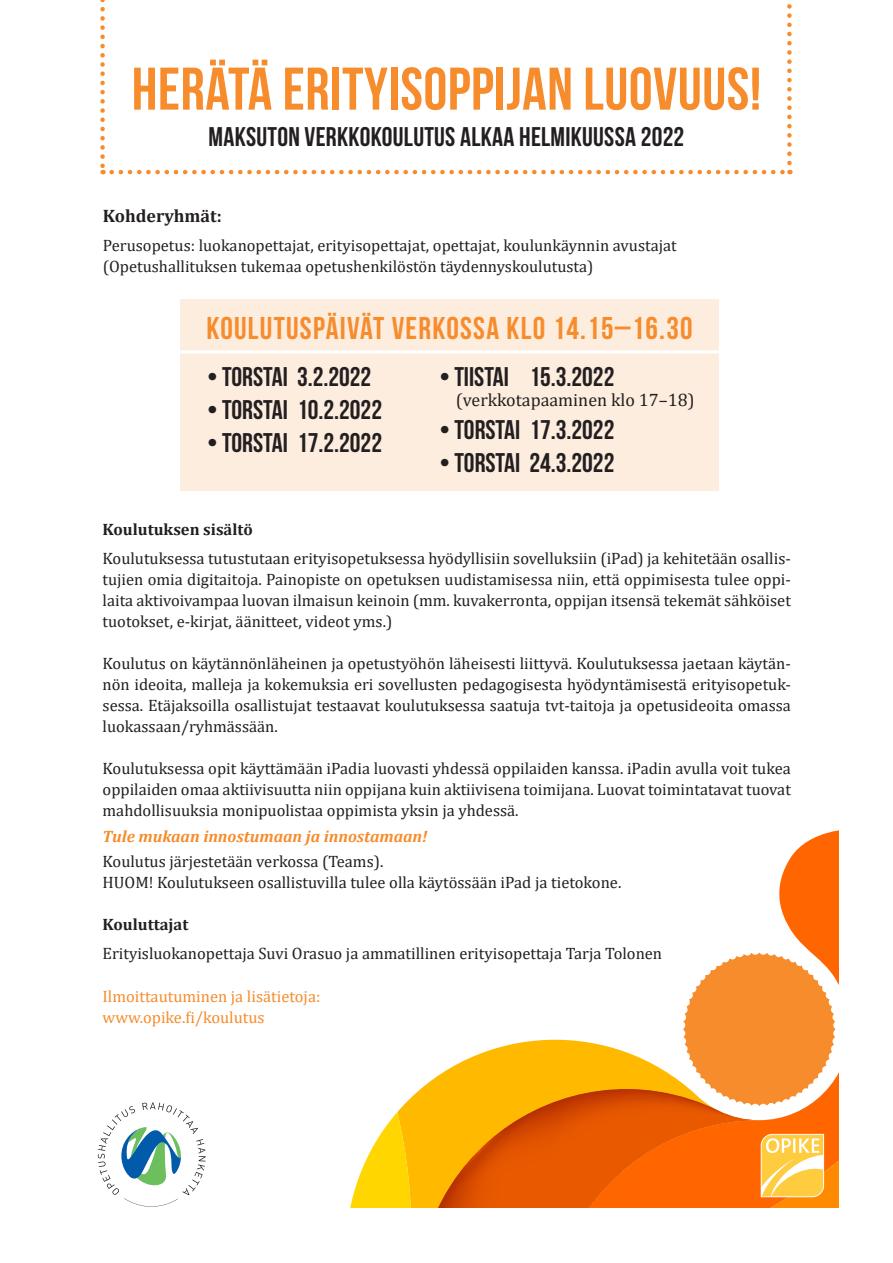
<style>
.page{position:relative;width:893px;height:1263px;background:#fff}
.page>*{position:absolute;margin:0;border:0;box-sizing:border-box;transform-origin:0 0}
.t1{font:60px "Bebas Neue";letter-spacing:.01em;color:#f68c2c}
.t2{font:31.5px "Bebas Neue";letter-spacing:.04em;color:#f68c2c}
.t3{font:27px "Bebas Neue";color:#231f20}
.t4{font:18px "Cambria";color:#231f20}
.t5{font:700 18px "Cambria";color:#231f20}
.t6{font:16.5px/21px "Cambria";color:#231f20;text-align:justify}
.t7{font:16.5px "Cambria";color:#f68c2c}
.t8{font:italic 700 16.5px "Cambria";color:#f68c2c}
.t9{font:700 16.5px "Cambria";color:#231f20}
</style>
<div class="page">
<svg style="left:112px;top:170px;width:678px;height:4px"></svg>
<svg style="left:787px;top:4px;width:5px;height:159px"></svg>
<svg style="left:100px;top:0;width:5px;height:174px"></svg>
<svg style="left:397px;top:1039px;width:157px;height:169px"></svg>
<svg style="left:417px;top:1060px;width:137px;height:148px;fill:#ffba00"></svg>
<svg style="left:350px;top:1112px;width:62px;height:96px"></svg>
<svg style="left:554px;top:830px;width:285px;height:303px"></svg>
<img style="left:420px;top:1089px;width:339px;height:119px">
<div style="left:180px;top:299px;width:539px;height:192px;background:#fdeddf"></div>
<svg style="left:98px;top:1102px;width:108px;height:105px"></svg>
<svg style="left:552px;top:1133px;width:287px;height:75px;background:#f87915"></svg>
<hr style="left:180px;top:350px;width:548px;height:3px;background:#fff">
<p class="t1" style="left:132px;top:56px;width:631px">HERÄTÄ ERITYISOPPIJAN LUOVUUS!</p>
<p class="t3" style="left:209px;top:122px;width:477px">MAKSUTON VERKKOKOULUTUS ALKAA HELMIKUUSSA 2022</p>
<p class="t5" style="left:103px;top:203px;width:120px">Kohderyhmät:</p>
<p class="t6" style="left:103px;top:235px;width:575px">Perusopetus: luokanopettajat, erityisopettajat, opettajat, koulunkäynnin avustajat</p>
<p class="t6" style="left:103px;top:256px;width:492px">(Opetushallituksen tukemaa opetushenkilöstön täydennyskoulutusta)</p>
<p class="t2" style="left:206px;top:311px;width:488px">KOULUTUSPÄIVÄT VERKOSSA KLO 14.15–16.30</p>
<p class="t3" style="left:207px;top:362px;width:166px">• TORSTAI 3.2.2022</p>
<p class="t3" style="left:207px;top:395px;width:176px">• TORSTAI 10.2.2022</p>
<p class="t3" style="left:207px;top:428px;width:176px">• TORSTAI 17.2.2022</p>
<p class="t3" style="left:439px;top:362px;width:176px">• TIISTAI 15.3.2022</p>
<p class="t4" style="left:456px;top:389px;width:240px">(verkkotapaaminen klo 17–18)</p>
<p class="t3" style="left:439px;top:414px;width:176px">• TORSTAI 17.3.2022</p>
<p class="t3" style="left:439px;top:447px;width:176px">• TORSTAI 24.3.2022</p>
<p class="t9" style="left:103px;top:517px;width:152px">Koulutuksen sisältö</p>
<p class="t6" style="left:103px;top:548px;width:690px">Koulutuksessa tutustutaan erityisopetuksessa hyödyllisiin sovelluksiin (iPad) ja kehitetään osallis&shy;tujien omia digitaitoja. Painopiste on opetuksen uudistamisessa niin, että oppimisesta tulee oppi&shy;laita aktivoivampaa luovan ilmaisun keinoin (mm. kuvakerronta, oppijan itsensä tekemät sähköiset tuotokset, e-kirjat, äänitteet, videot yms.)</p>
<p class="t6" style="left:103px;top:653px;width:690px">Koulutus on käytännönläheinen ja opetustyöhön läheisesti liittyvä. Koulutuksessa jaetaan käytän&shy;nön ideoita, malleja ja kokemuksia eri sovellusten pedagogisesta hyödyntämisestä erityisopetuk&shy;sessa. Etäjaksoilla osallistujat testaavat koulutuksessa saatuja tvt-taitoja ja opetusideoita omassa luokassaan/ryhmässään.</p>
<p class="t6" style="left:103px;top:758px;width:690px">Koulutuksessa opit käyttämään iPadia luovasti yhdessä oppilaiden kanssa. iPadin avulla voit tukea oppilaiden omaa aktiivisuutta niin oppijana kuin aktiivisena toimijana. Luovat toimintatavat tuovat mahdollisuuksia monipuolistaa oppimista yksin ja yhdessä.</p>
<p class="t8" style="left:103px;top:824px;width:327px">Tule mukaan innostumaan ja innostamaan!</p>
<p class="t6" style="left:103px;top:850px;width:520px">Koulutus järjestetään verkossa (Teams).<br>HUOM! Koulutukseen osallistuvilla tulee olla käytössään iPad ja tietokone.</p>
<p class="t9" style="left:103px;top:912px;width:87px">Kouluttajat</p>
<p class="t6" style="left:103px;top:943px;width:561px">Erityisluokanopettaja Suvi Orasuo ja ammatillinen erityisopettaja Tarja Tolonen</p>
<p class="t7" style="left:103px;top:986px;width:219px">Ilmoittautuminen ja lisätietoja:</p>
<p class="t7" style="left:103px;top:1007px;width:164px">www.opike.fi/koulutus</p>
</div>
